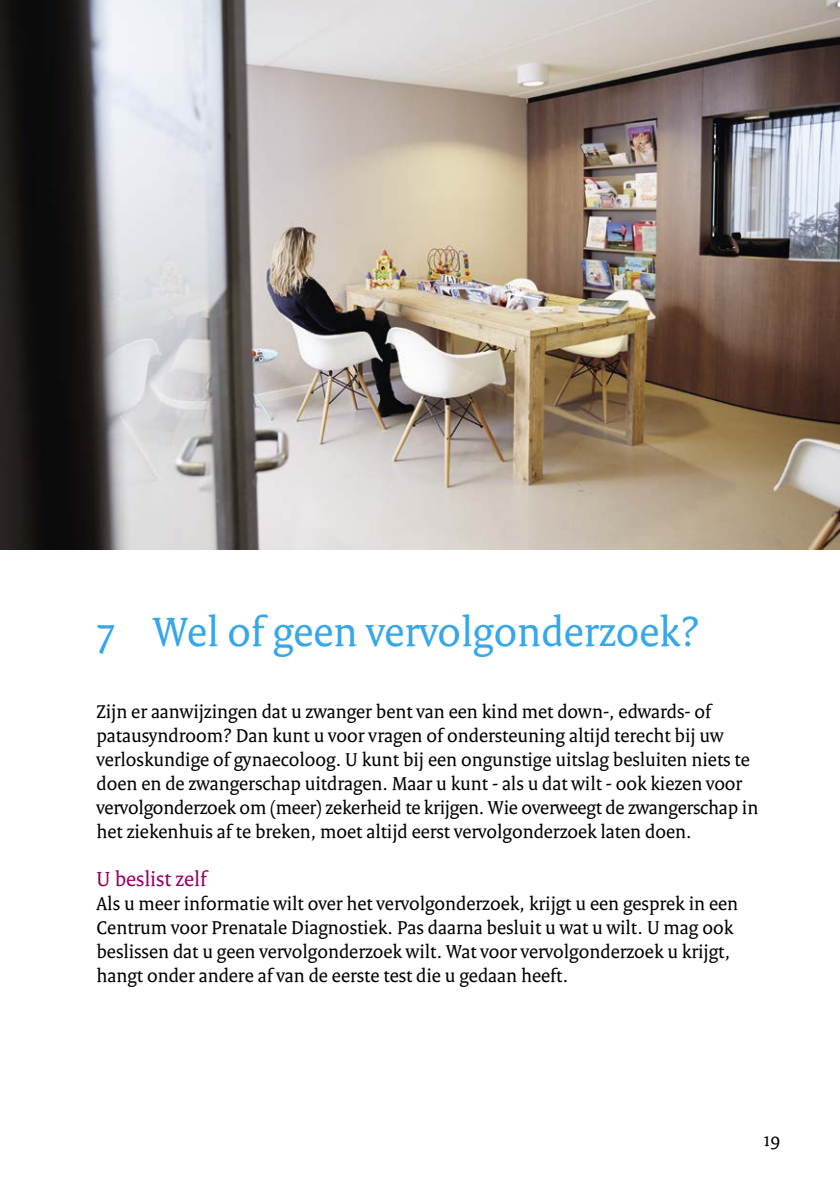
<style>
.page{position:relative;width:840px;height:1191px;background:#fff}
.page>*{position:absolute;margin:0;border:0;box-sizing:border-box;transform-origin:0 0}
._03_RIVM_Hoofdstukko{font:44px "Rijksoverheid Serif";color:#36a7e9}
._07_RIVM_Subalineako{font:22px "Rijksoverheid Serif";color:#98005f}
._10_RIVM_Broodtekst{font:20px/24px "Rijksoverheid Serif";color:#000}
</style>
<div class="page">
<img style="left:0;top:0;width:839px;height:550px">
<p class="_03_RIVM_Hoofdstukko" style="left:96px;top:605px;width:604px">7 Wel of geen vervolgonderzoek?</p>
<p class="_10_RIVM_Broodtekst" style="left:96px;top:699px;width:663px">Zijn er aanwijzingen dat u zwanger bent van een kind met down-, edwards- of patausyndroom? Dan kunt u voor vragen of ondersteuning altijd terecht bij uw verloskundige of gynaecoloog. U kunt bij een ongunstige uitslag besluiten niets te doen en de zwangerschap uitdragen. Maar u kunt - als u dat wilt - ook kiezen voor vervolgonderzoek om (meer) zekerheid te krijgen. Wie overweegt de zwangerschap in het ziekenhuis af te breken, moet altijd eerst vervolgonderzoek laten doen.</p>
<p class="_07_RIVM_Subalineako" style="left:96px;top:865px;width:112px">U beslist zelf</p>
<p class="_10_RIVM_Broodtekst" style="left:96px;top:891px;width:643px">Als u meer informatie wilt over het vervolgonderzoek, krijgt u een gesprek in een Centrum voor Prenatale Diagnostiek. Pas daarna besluit u wat u wilt. U mag ook beslissen dat u geen vervolgonderzoek wilt. Wat voor vervolgonderzoek u krijgt, hangt onder andere af van de eerste test die u gedaan heeft.</p>
<p class="_10_RIVM_Broodtekst" style="left:763px;top:1127px;width:18px">19</p>
</div>
